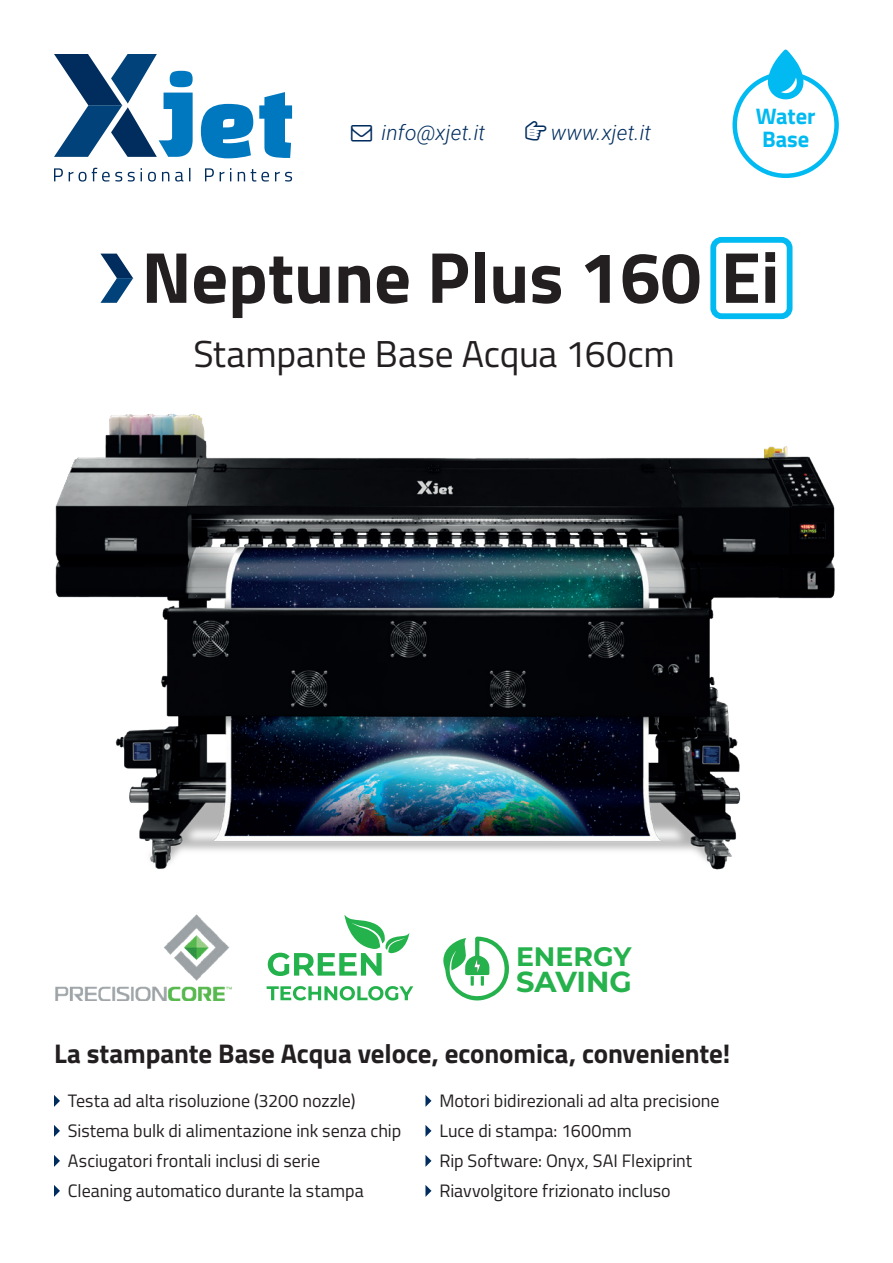
<style>
.page{position:relative;width:893px;height:1263px;background:#fff}
.page>*{position:absolute;margin:0;border:0;box-sizing:border-box;transform-origin:0 0}
.t1{font:700 72.45px "Titillium Web";color:#231f20}
.t2{font:37.5px "Titillium Web";color:#231f20}
.t3{font:100 28.95px "Montserrat";color:#25b14b}
.t4{font:700 27px "Titillium Web";letter-spacing:-.005em;color:#231f20}
.t5{font:100 26.7px "Montserrat";color:#25b14b}
.t6{font:700 22.5px/22.5px "Titillium Web";color:#00baf1}
.t7{font:italic 300 21px "Roboto";letter-spacing:.01em;color:#002d5e}
.t8{font:18px/30px "Titillium Web";letter-spacing:-.005em;color:#231f20}
</style>
<div class="page">
<svg style="left:54px;top:1095px;width:6px;height:12px"></svg>
<svg style="left:54px;top:1125px;width:6px;height:12px"></svg>
<svg style="left:54px;top:1155px;width:6px;height:12px"></svg>
<svg style="left:54px;top:1185px;width:6px;height:12px"></svg>
<svg style="left:425px;top:1095px;width:6px;height:12px"></svg>
<svg style="left:425px;top:1125px;width:6px;height:12px"></svg>
<svg style="left:425px;top:1155px;width:6px;height:12px"></svg>
<svg style="left:425px;top:1185px;width:6px;height:12px"></svg>
<img style="left:55px;top:414px;width:780px;height:456px">
<svg style="left:100px;top:254px;width:33px;height:49px"></svg>
<div style="left:710px;top:237px;width:82px;height:82px;border:6px solid #00baf1;border-radius:8px"></div>
<svg style="left:201px;top:104px;width:52px;height:54px"></svg>
<svg style="left:259px;top:92px;width:33px;height:66px"></svg>
<svg style="left:54px;top:54px;width:139px;height:103px"></svg>
<svg style="left:54px;top:168px;width:238px;height:14px"></svg>
<svg style="left:732px;top:49px;width:107px;height:129px"></svg>
<img style="left:55px;top:914px;width:177px;height:86px">
<svg style="left:443px;top:936px;width:66px;height:64px"></svg>
<svg style="left:267px;top:986px;width:146px;height:14px"></svg>
<svg style="left:268px;top:914px;width:141px;height:62px"></svg>
<p class="t7" style="left:382px;top:117px;width:105px">info@xjet.it</p>
<p class="t7" style="left:551px;top:117px;width:102px">www.xjet.it</p>
<p class="t6" style="left:756px;top:104px;width:61px">Water<br>Base</p>
<h1 class="t1" style="left:142px;top:222px;width:639px">Neptune Plus 160 Ei</h1>
<h2 class="t2" style="left:194px;top:327px;width:483px">Stampante Base Acqua 160cm</h2>
<h3 class="t5" style="left:516px;top:938px;width:117px">ENERGY</h3>
<h3 class="t3" style="left:516px;top:963px;width:117px">SAVING</h3>
<h3 class="t4" style="left:54px;top:1033px;width:678px">La stampante Base Acqua veloce, economica, conveniente!</h3>
<p class="t8" style="left:68px;top:1085px;width:335px">Testa ad alta risoluzione (3200 nozzle)<br>Sistema bulk di alimentazione ink senza chip Asciugatori frontali inclusi di serie<br>Cleaning automatico durante la stampa</p>
<p class="t8" style="left:439px;top:1085px;width:282px">Motori bidirezionali ad alta precisione Luce di stampa: 1600mm<br>Rip Software: Onyx, SAI Flexiprint Riavvolgitore frizionato incluso</p>
</div>
